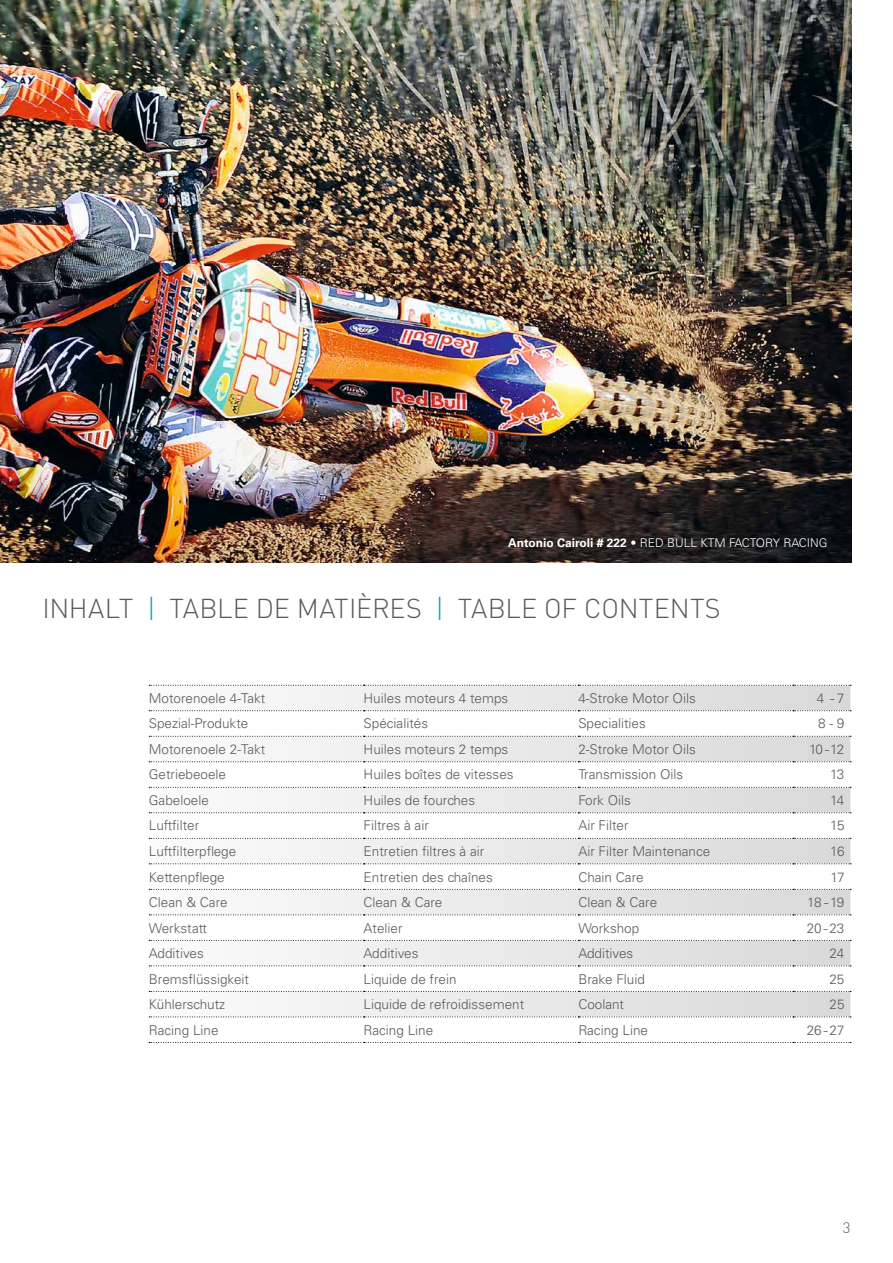
<style>
.page{position:relative;width:893px;height:1263px;background:#fff}
.page>*{position:absolute;margin:0;border:0;box-sizing:border-box;transform-origin:0 0}
.t1{font:300 27px "DIN";letter-spacing:-.005em;color:#5b5b5a}
.t2{font:300 15px "DIN";color:#5b5b5a}
.t3{font:300 13.5px "Univers LT Std";color:#5b5b5a}
.t4{font:300 12px "Univers LT Std";color:#fff}
.s1{font-weight:700}
.s2{color:#00aa98}
</style>
<div class="page">
<img style="left:0;top:0;width:852px;height:563px">
<svg style="left:149px;top:686px;width:701px;height:330px"></svg>
<svg style="left:149px;top:685px;width:702px;height:1px"></svg>
<svg style="left:149px;top:710px;width:702px;height:1px"></svg>
<svg style="left:149px;top:736px;width:702px;height:1px"></svg>
<svg style="left:149px;top:761px;width:702px;height:1px"></svg>
<svg style="left:149px;top:787px;width:702px;height:1px"></svg>
<svg style="left:149px;top:812px;width:702px;height:1px"></svg>
<svg style="left:149px;top:838px;width:702px;height:1px"></svg>
<svg style="left:149px;top:863px;width:702px;height:1px"></svg>
<svg style="left:149px;top:889px;width:702px;height:1px"></svg>
<svg style="left:149px;top:914px;width:702px;height:1px"></svg>
<svg style="left:149px;top:940px;width:702px;height:1px"></svg>
<svg style="left:149px;top:965px;width:702px;height:1px"></svg>
<svg style="left:149px;top:991px;width:702px;height:1px"></svg>
<svg style="left:149px;top:1016px;width:702px;height:1px"></svg>
<svg style="left:149px;top:1042px;width:702px;height:1px"></svg>
<p class="t4" style="left:508px;top:536px;width:321px"><span class="s1">Antonio Cairoli # 222</span> • RED BULL KTM FACTORY RACING</p>
<h1 class="t1" style="left:43px;top:590px;width:680px">INHALT <span class="s2">|</span> TABLE DE MATIÈRES <span class="s2">|</span> TABLE OF CONTENTS</h1>
<p class="t3" style="left:149px;top:690px;width:118px">Motorenoele 4-Takt</p>
<p class="t3" style="left:364px;top:690px;width:146px">Huiles moteurs 4 temps</p>
<p class="t3" style="left:578px;top:690px;width:119px">4-Stroke Motor Oils</p>
<p class="t3" style="left:817px;top:690px;width:29px">4 -7</p>
<p class="t3" style="left:149px;top:715px;width:101px">Spezial-Produkte</p>
<p class="t3" style="left:364px;top:715px;width:66px">Spécialités</p>
<p class="t3" style="left:578px;top:715px;width:69px">Specialities</p>
<p class="t3" style="left:818px;top:715px;width:28px">8 - 9</p>
<p class="t3" style="left:149px;top:741px;width:118px">Motorenoele 2-Takt</p>
<p class="t3" style="left:364px;top:741px;width:146px">Huiles moteurs 2 temps</p>
<p class="t3" style="left:578px;top:741px;width:119px">2-Stroke Motor Oils</p>
<p class="t3" style="left:809px;top:741px;width:37px">10-12</p>
<p class="t3" style="left:149px;top:766px;width:79px">Getriebeoele</p>
<p class="t3" style="left:364px;top:766px;width:152px">Huiles boîtes de vitesses</p>
<p class="t3" style="left:578px;top:766px;width:106px">Transmission Oils</p>
<p class="t3" style="left:830px;top:766px;width:16px">13</p>
<p class="t3" style="left:149px;top:792px;width:62px">Gabeloele</p>
<p class="t3" style="left:364px;top:792px;width:113px">Huiles de fourches</p>
<p class="t3" style="left:578px;top:792px;width:54px">Fork Oils</p>
<p class="t3" style="left:830px;top:792px;width:16px">14</p>
<p class="t3" style="left:149px;top:817px;width:52px">Luftfilter</p>
<p class="t3" style="left:364px;top:817px;width:67px">Filtres à air</p>
<p class="t3" style="left:578px;top:817px;width:52px">Air Filter</p>
<p class="t3" style="left:830px;top:817px;width:16px">15</p>
<p class="t3" style="left:149px;top:843px;width:89px">Luftfilterpflege</p>
<p class="t3" style="left:364px;top:843px;width:122px">Entretien filtres à air</p>
<p class="t3" style="left:578px;top:843px;width:134px">Air Filter Maintenance</p>
<p class="t3" style="left:830px;top:843px;width:16px">16</p>
<p class="t3" style="left:149px;top:868px;width:77px">Kettenpflege</p>
<p class="t3" style="left:364px;top:868px;width:131px">Entretien des chaînes</p>
<p class="t3" style="left:578px;top:868px;width:67px">Chain Care</p>
<p class="t3" style="left:830px;top:868px;width:16px">17</p>
<p class="t3" style="left:149px;top:894px;width:80px">Clean &amp; Care</p>
<p class="t3" style="left:364px;top:894px;width:80px">Clean &amp; Care</p>
<p class="t3" style="left:578px;top:894px;width:80px">Clean &amp; Care</p>
<p class="t3" style="left:807px;top:894px;width:39px">18 -19</p>
<p class="t3" style="left:149px;top:919px;width:60px">Werkstatt</p>
<p class="t3" style="left:364px;top:919px;width:41px">Atelier</p>
<p class="t3" style="left:578px;top:919px;width:62px">Workshop</p>
<p class="t3" style="left:807px;top:919px;width:39px">20-23</p>
<p class="t3" style="left:149px;top:945px;width:56px">Additives</p>
<p class="t3" style="left:364px;top:945px;width:56px">Additives</p>
<p class="t3" style="left:578px;top:945px;width:56px">Additives</p>
<p class="t3" style="left:829px;top:945px;width:17px">24</p>
<p class="t3" style="left:149px;top:971px;width:102px">Bremsflüssigkeit</p>
<p class="t3" style="left:364px;top:971px;width:95px">Liquide de frein</p>
<p class="t3" style="left:578px;top:971px;width:68px">Brake Fluid</p>
<p class="t3" style="left:829px;top:971px;width:17px">25</p>
<p class="t3" style="left:149px;top:996px;width:78px">Kühlerschutz</p>
<p class="t3" style="left:364px;top:996px;width:162px">Liquide de refroidissement</p>
<p class="t3" style="left:578px;top:996px;width:47px">Coolant</p>
<p class="t3" style="left:829px;top:996px;width:17px">25</p>
<p class="t3" style="left:149px;top:1022px;width:71px">Racing Line</p>
<p class="t3" style="left:364px;top:1022px;width:71px">Racing Line</p>
<p class="t3" style="left:578px;top:1022px;width:71px">Racing Line</p>
<p class="t3" style="left:807px;top:1022px;width:39px">26-27</p>
<p class="t2" style="left:843px;top:1217px;width:9px">3</p>
</div>
